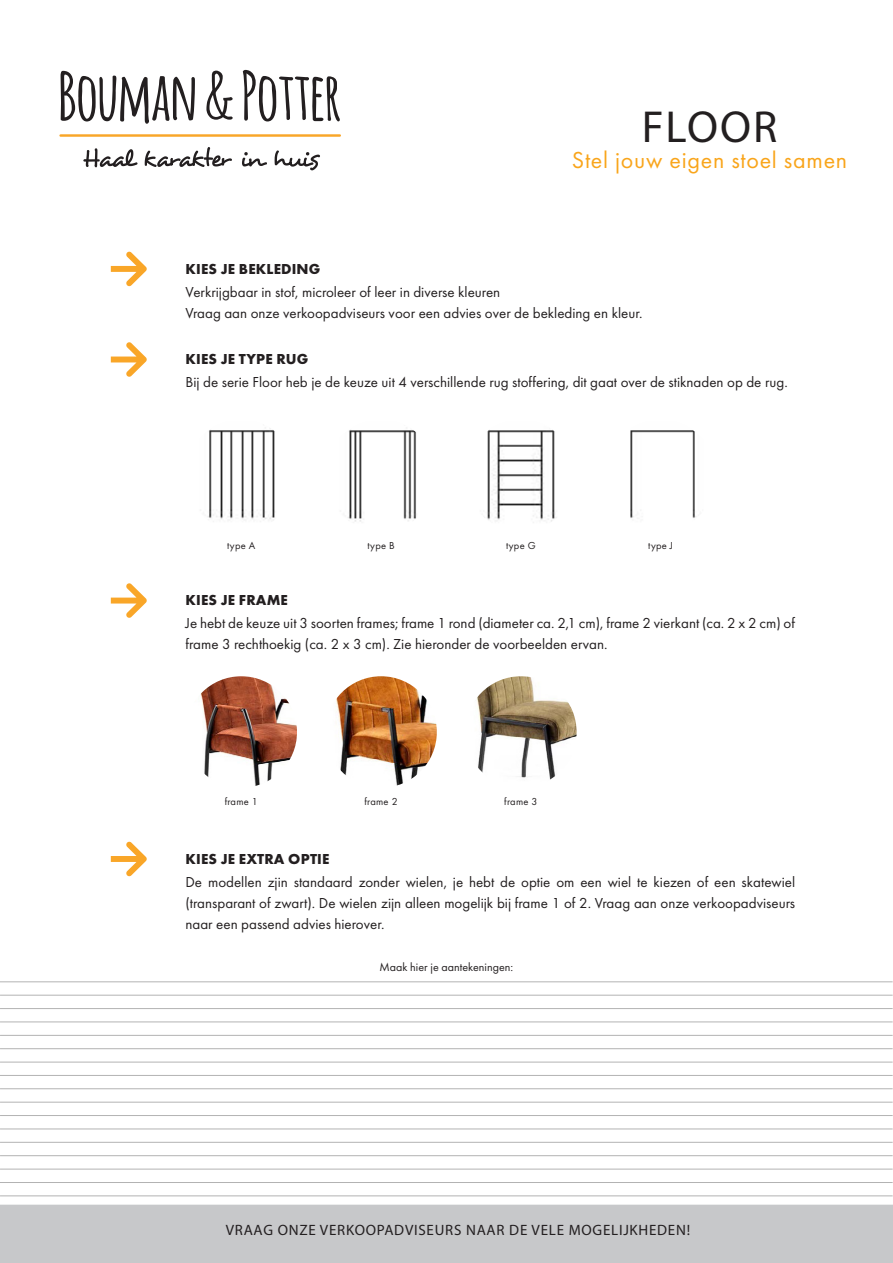
<style>
.page{position:relative;width:893px;height:1263px;background:#fff}
.page>*{position:absolute;margin:0;border:0;box-sizing:border-box;transform-origin:0 0}
.t1{font:45px "Myriad Pro";letter-spacing:.045em;color:#231f20}
.t2{font:24px "Futura PT";letter-spacing:.03em;color:#f9a51b}
.t3{font:15px/21px "Futura PT";color:#231f20;text-align:justify}
.t4{font:700 15px "Futura PT";letter-spacing:.01em;color:#231f20}
.t5{font:15px "Myriad Pro";letter-spacing:.05em;color:#231f20}
.t6{font:12px "Futura PT";color:#231f20}
.t7{font:10.5px "Futura PT";letter-spacing:.025em;color:#231f20}
</style>
<div class="page">
<svg style="left:111px;top:251px;width:36px;height:35px"></svg>
<svg style="left:111px;top:342px;width:36px;height:35px"></svg>
<svg style="left:111px;top:583px;width:36px;height:35px"></svg>
<svg style="left:111px;top:841px;width:36px;height:35px"></svg>
<svg style="left:61px;top:71px;width:134px;height:53px"></svg>
<svg style="left:206px;top:71px;width:27px;height:49px"></svg>
<svg style="left:243px;top:70px;width:97px;height:51px"></svg>
<svg style="left:83px;top:147px;width:237px;height:23px"></svg>
<hr style="left:61px;top:134px;width:279px;height:3px;background:#f9a628">
<img style="left:208px;top:427px;width:67px;height:93px">
<img style="left:487px;top:430px;width:70px;height:92px">
<img style="left:325px;top:676px;width:112px;height:112px;border-radius:56px">
<img style="left:185px;top:676px;width:112px;height:112px;border-radius:56px">
<img style="left:348px;top:430px;width:69px;height:92px">
<img style="left:465px;top:676px;width:112px;height:112px;border-radius:56px">
<img style="left:630px;top:430px;width:66px;height:88px">
<hr style="left:0;top:1195px;width:893px;height:1px;background:#b3b3b3">
<hr style="left:0;top:1129px;width:893px;height:1px;background:#b3b3b3">
<hr style="left:0;top:1142px;width:893px;height:1px;background:#b3b3b3">
<hr style="left:0;top:1155px;width:893px;height:1px;background:#b3b3b3">
<hr style="left:0;top:1169px;width:893px;height:1px;background:#b3b3b3">
<hr style="left:0;top:1182px;width:893px;height:1px;background:#b3b3b3">
<hr style="left:0;top:1102px;width:893px;height:1px;background:#b3b3b3">
<hr style="left:0;top:1115px;width:893px;height:1px;background:#b3b3b3">
<hr style="left:0;top:1075px;width:893px;height:1px;background:#b3b3b3">
<hr style="left:0;top:1088px;width:893px;height:1px;background:#b3b3b3">
<hr style="left:0;top:1035px;width:893px;height:1px;background:#b3b3b3">
<hr style="left:0;top:1048px;width:893px;height:1px;background:#b3b3b3">
<hr style="left:0;top:1062px;width:893px;height:1px;background:#b3b3b3">
<hr style="left:0;top:1008px;width:893px;height:1px;background:#b3b3b3">
<hr style="left:0;top:1022px;width:893px;height:1px;background:#b3b3b3">
<hr style="left:0;top:981px;width:893px;height:1px;background:#b3b3b3">
<hr style="left:0;top:995px;width:893px;height:1px;background:#b3b3b3">
<div style="left:0;top:1205px;width:893px;height:58px;background:#c7c8ca"></div>
<p class="t4" style="left:186px;top:259px;width:136px">KIES JE BEKLEDING</p>
<p class="t1" style="left:642px;top:99px;width:137px">FLOOR</p>
<p class="t2" style="left:572px;top:146px;width:277px">Stel jouw eigen stoel samen</p>
<p class="t3" style="left:185px;top:281px;width:316px">Verkrijgbaar in stof, microleer of leer in diverse kleuren</p>
<p class="t3" style="left:185px;top:302px;width:458px">Vraag aan onze verkoopadviseurs voor een advies over de bekleding en kleur.</p>
<p class="t4" style="left:186px;top:349px;width:124px">KIES JE TYPE RUG</p>
<p class="t3" style="left:185px;top:372px;width:604px">Bij de serie Floor heb je de keuze uit 4 verschillende rug stoffering, dit gaat over de stiknaden op de rug.</p>
<p class="t7" style="left:227px;top:539px;width:30px">type A</p>
<p class="t4" style="left:186px;top:591px;width:104px">KIES JE FRAME</p>
<p class="t7" style="left:367px;top:539px;width:29px">type B</p>
<p class="t7" style="left:506px;top:539px;width:31px">type G</p>
<p class="t7" style="left:648px;top:539px;width:26px">type J</p>
<p class="t3" style="left:185px;top:613px;width:611px">Je hebt de keuze uit 3 soorten frames; frame 1 rond (diameter ca. 2,1 cm), frame 2 vierkant (ca. 2 x 2 cm) of</p>
<p class="t3" style="left:185px;top:634px;width:423px">frame 3 rechthoekig (ca. 2 x 3 cm). Zie hieronder de voorbeelden ervan.</p>
<p class="t7" style="left:225px;top:795px;width:35px">frame 1</p>
<p class="t4" style="left:186px;top:849px;width:145px">KIES JE EXTRA OPTIE</p>
<p class="t7" style="left:364px;top:795px;width:35px">frame 2</p>
<p class="t7" style="left:504px;top:795px;width:35px">frame 3</p>
<p class="t3" style="left:185px;top:871px;width:611px">De modellen zjin standaard zonder wielen, je hebt de optie om een wiel te kiezen of een skatewiel (transparant of zwart). De wielen zijn alleen mogelijk bij frame 1 of 2. Vraag aan onze verkoopadviseurs naar een passend advies hierover.</p>
<p class="t6" style="left:379px;top:960px;width:135px">Maak hier je aantekeningen:</p>
<p class="t5" style="left:226px;top:1220px;width:466px">VRAAG ONZE VERKOOPADVISEURS NAAR DE VELE MOGELIJKHEDEN!</p>
</div>
